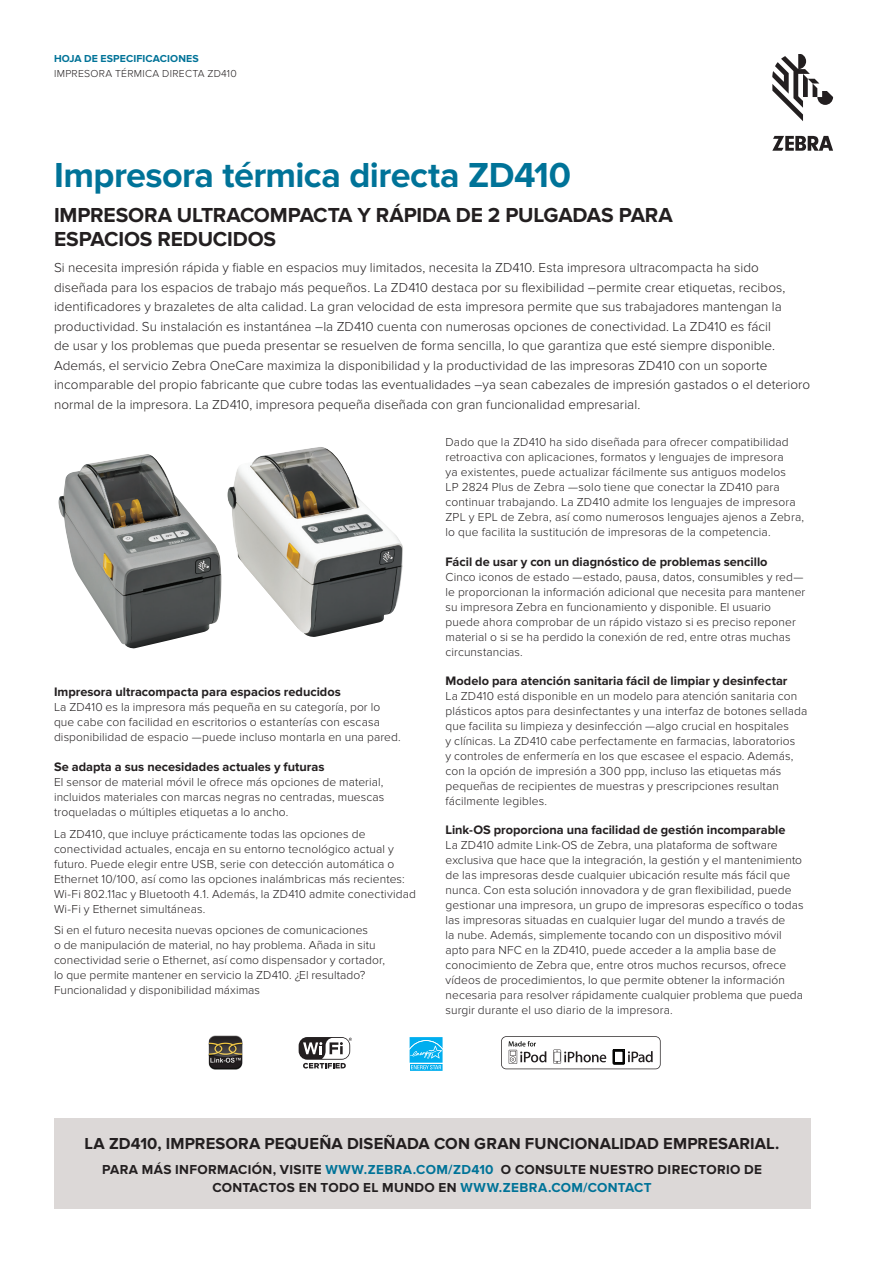
<style>
.page{position:relative;width:893px;height:1263px;background:#fff}
.page>*{position:absolute;margin:0;border:0;box-sizing:border-box;transform-origin:0 0}
.Title_Headline{font:700 36px "Proxima Nova";letter-spacing:-.015em;color:#007398}
.Title_Subhead{font:700 21px/24px "Proxima Nova";letter-spacing:-.01em;color:#231f20}
.Callout_1{font:700 16.5px "Proxima Nova";letter-spacing:.005em;color:#231f20}
.Intro_Body_Copy{font:300 13.5px/19.5px "Proxima Nova";letter-spacing:.005em;color:#231f20}
.Call_to_Action{font:700 13.5px/18px "Proxima Nova";letter-spacing:.025em;color:#231f20;text-align:center}
.Heading_2{font:700 12.75px "Proxima Nova";color:#231f20}
.Body_copy{font:300 12px/15px "Proxima Nova";letter-spacing:.01em;color:#231f20}
.Zebra_Product_Descri{font:300 10.5px "Proxima Nova";letter-spacing:.03em;color:#231f20}
.Zebra_Asset_Name{font:700 10.5px "Proxima Nova";letter-spacing:.01em;color:#007398}
.s1{color:#007398}
</style>
<div class="page">
<svg style="left:772px;top:54px;width:61px;height:67px"></svg>
<svg style="left:772px;top:136px;width:61px;height:15px"></svg>
<div style="left:54px;top:1118px;width:756px;height:91px;background:#dcd8d7"></div>
<img style="left:58px;top:447px;width:345px;height:202px">
<div style="left:299px;top:1037px;width:51px;height:23px;background:#231f20;border-radius:9px"></div>
<svg style="left:303px;top:1038px;width:49px;height:30px"></svg>
<img style="left:208px;top:1035px;width:35px;height:34px">
<svg style="left:501px;top:1036px;width:160px;height:33px"></svg>
<svg style="left:409px;top:1037px;width:34px;height:34px"></svg>
<p class="Zebra_Asset_Name" style="left:54px;top:53px;width:146px">HOJA DE ESPECIFICACIONES</p>
<p class="Zebra_Product_Descri" style="left:54px;top:67px;width:184px">IMPRESORA TÉRMICA DIRECTA ZD410</p>
<p class="Title_Headline" style="left:54px;top:155px;width:519px">Impresora térmica directa ZD410</p>
<p class="Title_Subhead" style="left:54px;top:204px;width:620px">IMPRESORA ULTRACOMPACTA Y RÁPIDA DE 2 PULGADAS PARA<br>ESPACIOS REDUCIDOS</p>
<p class="Intro_Body_Copy" style="left:54px;top:258px;width:758px">Si necesita impresión rápida y fiable en espacios muy limitados, necesita la ZD410. Esta impresora ultracompacta ha sido diseñada para los espacios de trabajo más pequeños. La ZD410 destaca por su flexibilidad –permite crear etiquetas, recibos, identificadores y brazaletes de alta calidad. La gran velocidad de esta impresora permite que sus trabajadores mantengan la productividad. Su instalación es instantánea –la ZD410 cuenta con numerosas opciones de conectividad. La ZD410 es fácil<br>de usar y los problemas que pueda presentar se resuelven de forma sencilla, lo que garantiza que esté siempre disponible.<br>Además, el servicio Zebra OneCare maximiza la disponibilidad y la productividad de las impresoras ZD410 con un soporte incomparable del propio fabricante que cubre todas las eventualidades –ya sean cabezales de impresión gastados o el deterioro normal de la impresora. La ZD410, impresora pequeña diseñada con gran funcionalidad empresarial.</p>
<p class="Heading_2" style="left:54px;top:685px;width:288px">Impresora ultracompacta para espacios reducidos</p>
<p class="Body_copy" style="left:54px;top:700px;width:348px">La ZD410 es la impresora más pequeña en su categoría, por lo que cabe con facilidad en escritorios o estanterías con escasa disponibilidad de espacio —puede incluso montarla en una pared.</p>
<p class="Heading_2" style="left:54px;top:759px;width:272px">Se adapta a sus necesidades actuales y futuras</p>
<p class="Body_copy" style="left:54px;top:774px;width:332px;text-align:justify">El sensor de material móvil le ofrece más opciones de material, incluidos materiales con marcas negras no centradas, muescas troqueladas o múltiples etiquetas a lo ancho.</p>
<p class="Body_copy" style="left:54px;top:826px;width:363px">La ZD410, que incluye prácticamente todas las opciones de conectividad actuales, encaja en su entorno tecnológico actual y futuro. Puede elegir entre USB, serie con detección automática o Ethernet 10/100, así como las opciones inalámbricas más recientes:<br>Wi-Fi 802.11ac y Bluetooth 4.1. Además, la ZD410 admite conectividad Wi-Fi y Ethernet simultáneas.</p>
<p class="Body_copy" style="left:54px;top:923px;width:333px">Si en el futuro necesita nuevas opciones de comunicaciones<br>o de manipulación de material, no hay problema. Añada in situ conectividad serie o Ethernet, así como dispensador y cortador, lo que permite mantener en servicio la ZD410. ¿El resultado?<br>Funcionalidad y disponibilidad máximas</p>
<p class="Body_copy" style="left:446px;top:435px;width:360px">Dado que la ZD410 ha sido diseñada para ofrecer compatibilidad retroactiva con aplicaciones, formatos y lenguajes de impresora<br>ya existentes, puede actualizar fácilmente sus antiguos modelos<br>LP 2824 Plus de Zebra —solo tiene que conectar la ZD410 para continuar trabajando. La ZD410 admite los lenguajes de impresora ZPL y EPL de Zebra, así como numerosos lenguajes ajenos a Zebra, lo que facilita la sustitución de impresoras de la competencia.</p>
<p class="Heading_2" style="left:446px;top:554px;width:323px">Fácil de usar y con un diagnóstico de problemas sencillo</p>
<p class="Body_copy" style="left:446px;top:569px;width:361px">Cinco iconos de estado —estado, pausa, datos, consumibles y red— le proporcionan la información adicional que necesita para mantener su impresora Zebra en funcionamiento y disponible. El usuario puede ahora comprobar de un rápido vistazo si es preciso reponer material o si se ha perdido la conexión de red, entre otras muchas circunstancias.</p>
<p class="Heading_2" style="left:446px;top:673px;width:343px">Modelo para atención sanitaria fácil de limpiar y desinfectar</p>
<p class="Body_copy" style="left:446px;top:688px;width:363px">La ZD410 está disponible en un modelo para atención sanitaria con plásticos aptos para desinfectantes y una interfaz de botones sellada que facilita su limpieza y desinfección —algo crucial en hospitales<br>y clínicas. La ZD410 cabe perfectamente en farmacias, laboratorios<br>y controles de enfermería en los que escasee el espacio. Además, con la opción de impresión a 300 ppp, incluso las etiquetas más pequeñas de recipientes de muestras y prescripciones resultan fácilmente legibles.</p>
<p class="Heading_2" style="left:446px;top:822px;width:341px">Link-OS proporciona una facilidad de gestión incomparable</p>
<p class="Body_copy" style="left:446px;top:838px;width:359px">La ZD410 admite Link-OS de Zebra, una plataforma de software exclusiva que hace que la integración, la gestión y el mantenimiento de las impresoras desde cualquier ubicación resulte más fácil que nunca. Con esta solución innovadora y de gran flexibilidad, puede gestionar una impresora, un grupo de impresoras específico o todas las impresoras situadas en cualquier lugar del mundo a través de<br>la nube. Además, simplemente tocando con un dispositivo móvil apto para NFC en la ZD410, puede acceder a la amplia base de conocimiento de Zebra que, entre otros muchos recursos, ofrece vídeos de procedimientos, lo que permite obtener la información necesaria para resolver rápidamente cualquier problema que pueda surgir durante el uso diario de la impresora.</p>
<p class="Callout_1" style="left:85px;top:1134px;width:696px">LA ZD410, IMPRESORA PEQUEÑA DISEÑADA CON GRAN FUNCIONALIDAD EMPRESARIAL.</p>
<p class="Call_to_Action" style="left:102px;top:1160px;width:661px">PARA MÁS INFORMACIÓN, VISITE <span class="s1">WWW.ZEBRA.COM/ZD410</span> O CONSULTE NUESTRO DIRECTORIO DE<br>CONTACTOS EN TODO EL MUNDO EN <span class="s1">WWW.ZEBRA.COM/CONTACT</span></p>
</div>
